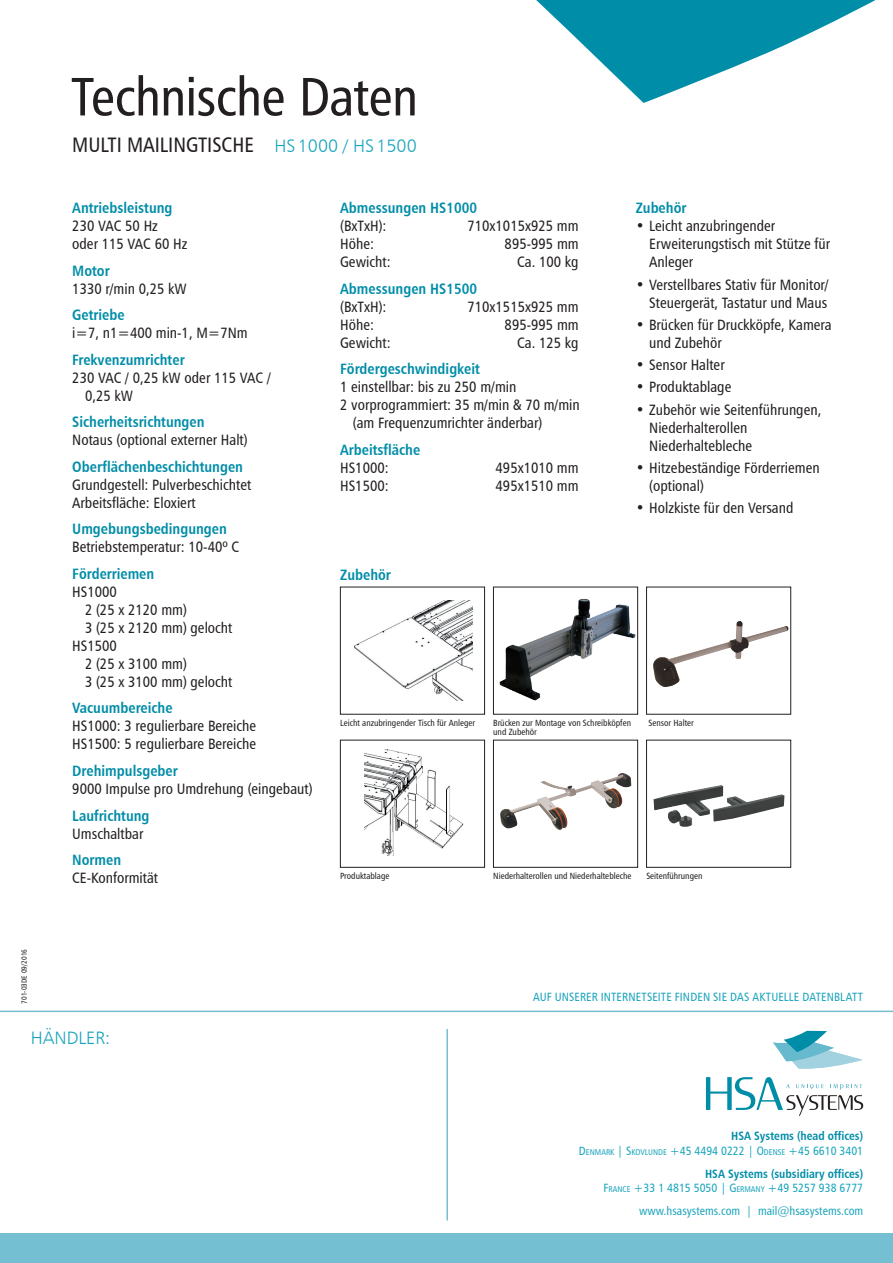
<style>
.page{position:relative;width:893px;height:1263px;background:#fff}
.page>*{position:absolute;margin:0;border:0;box-sizing:border-box;transform-origin:0 0}
.O1{font:54px "Humanist 777 BT Roman Condensed B";letter-spacing:-.01em;color:#231f20}
.O4{font:21px "Humanist 777 BT Roman Condensed B";color:#231f20}
.O1x{font:18px "Humanist 777 BT Light B";color:#1aa5bc}
.T1{font:15px "Humanist 777 BT Roman Condensed B";color:#231f20}
.T3{font:15px/18px "Humanist 777 BT Roman Condensed B";color:#231f20}
.T3-2{font:15px "Humanist 777 BT Bold Condensed B";color:#008da8}
.F1{font:12px/23px "Humanist 777 BT Roman Condensed B";color:#1aa5bc;text-align:right}
.t1{font:12px "Humanist 777 BT Bold Condensed B";color:#008da8}
.t2{font:12px "Humanist 777 BT Roman Condensed B";color:#1aa5bc}
.T4{font:9px "Humanist 777 BT Roman Condensed B";color:#231f20}
.T1-2{font:7.5px "Humanist 777 BT Roman Condensed B";color:#231f20}
.s1{font-family:"Humanist 777 BT Light B";font-size:18px;color:#1aa5bc}
.s2{font-family:"Humanist 777 BT Bold Condensed B";color:#008da8}
.s3{font-size:8.4px}
.s4{font-style:inherit}
</style>
<div class="page">
<div style="left:0;top:1233px;width:893px;height:30px;background:#74bfd1"></div>
<hr style="left:446px;top:1029px;width:2px;height:191px;background:#74bfd1">
<svg style="left:773px;top:1031px;width:90px;height:38px"></svg>
<svg style="left:706px;top:1077px;width:157px;height:39px"></svg>
<hr style="left:0;top:1010px;width:893px;height:2px;background:#74bfd1">
<svg style="left:536px;top:0;width:340px;height:103px"></svg>
<img style="left:653px;top:785px;width:131px;height:42px">
<img style="left:500px;top:773px;width:131px;height:57px">
<img style="left:354px;top:601px;width:118px;height:100px">
<img style="left:365px;top:749px;width:99px;height:106px">
<img style="left:499px;top:599px;width:137px;height:102px">
<img style="left:653px;top:621px;width:136px;height:66px">
<div style="left:340px;top:587px;width:145px;height:127px;border:1px solid #231f20"></div>
<div style="left:340px;top:740px;width:145px;height:127px;border:1px solid #231f20"></div>
<div style="left:493px;top:587px;width:145px;height:127px;border:1px solid #231f20"></div>
<div style="left:493px;top:740px;width:145px;height:127px;border:1px solid #231f20"></div>
<div style="left:646px;top:587px;width:145px;height:127px;border:1px solid #231f20"></div>
<div style="left:646px;top:740px;width:145px;height:127px;border:1px solid #231f20"></div>
<p class="O1" style="left:71px;top:63px;width:349px">Technische Daten</p>
<p class="O4" style="left:72px;top:132px;width:346px">MULTI MAILINGTISCHE <span class="s1">HS1000 / HS1500</span></p>
<p class="T1-2" style="left:20px;top:1003px;width:56px;rotate:-90deg">701-03DE 09/2016</p>
<p class="T3-2" style="left:72px;top:199px;width:102px">Antriebsleistung</p>
<p class="T1" style="left:72px;top:217px;width:87px">230 VAC 50 Hz</p>
<p class="T1" style="left:72px;top:235px;width:117px">oder 115 VAC 60 Hz</p>
<p class="T3-2" style="left:72px;top:261px;width:39px">Motor</p>
<p class="T1" style="left:72px;top:279px;width:116px">1330 r/min 0,25 kW</p>
<p class="T3-2" style="left:72px;top:306px;width:54px">Getriebe</p>
<p class="T1" style="left:72px;top:324px;width:177px">i=7, n1=400 min-1, M=7Nm</p>
<p class="T3-2" style="left:72px;top:350px;width:114px">Frekvenzumrichter</p>
<p class="T3" style="left:72px;top:368px;width:200px">230 VAC / 0,25 kW oder 115 VAC /</p>
<p class="T3" style="left:85px;top:386px;width:50px">0,25 kW</p>
<p class="T3-2" style="left:72px;top:413px;width:134px">Sicherheitsrichtungen</p>
<p class="T1" style="left:72px;top:431px;width:177px">Notaus (optional externer Halt)</p>
<p class="T3-2" style="left:72px;top:457px;width:172px">Oberflächenbeschichtungen</p>
<p class="T1" style="left:72px;top:475px;width:180px">Grundgestell: Pulverbeschichtet</p>
<p class="T1" style="left:72px;top:493px;width:125px">Arbeitsfläche: Eloxiert</p>
<p class="T3-2" style="left:72px;top:520px;width:156px">Umgebungsbedingungen</p>
<p class="T1" style="left:72px;top:538px;width:169px">Betriebstemperatur: 10-40º C</p>
<p class="T3-2" style="left:72px;top:564px;width:84px">Förderriemen</p>
<p class="T1" style="left:72px;top:582px;width:46px">HS1000</p>
<p class="T1" style="left:85px;top:600px;width:103px">2 (25 x 2120 mm)</p>
<p class="T1" style="left:85px;top:618px;width:149px">3 (25 x 2120 mm) gelocht</p>
<p class="T1" style="left:72px;top:636px;width:46px">HS1500</p>
<p class="T1" style="left:85px;top:654px;width:103px">2 (25 x 3100 mm)</p>
<p class="T1" style="left:85px;top:672px;width:149px">3 (25 x 3100 mm) gelocht</p>
<p class="T3-2" style="left:72px;top:699px;width:102px">Vacuumbereiche</p>
<p class="T1" style="left:72px;top:717px;width:185px">HS1000: 3 regulierbare Bereiche</p>
<p class="T1" style="left:72px;top:735px;width:185px">HS1500: 5 regulierbare Bereiche</p>
<p class="T3-2" style="left:72px;top:761px;width:107px">Drehimpulsgeber</p>
<p class="T1" style="left:72px;top:779px;width:242px">9000 Impulse pro Umdrehung (eingebaut)</p>
<p class="T3-2" style="left:72px;top:806px;width:79px">Laufrichtung</p>
<p class="T1" style="left:72px;top:824px;width:73px">Umschaltbar</p>
<p class="T3-2" style="left:72px;top:850px;width:50px">Normen</p>
<p class="T1" style="left:72px;top:868px;width:87px">CE-Konformität</p>
<p class="O1x" style="left:31px;top:1027px;width:81px">HÄNDLER:</p>
<p class="T3-2" style="left:340px;top:199px;width:138px">Abmessungen HS1000</p>
<p class="T1" style="left:340px;top:217px;width:48px">(BxTxH):</p>
<p class="T1" style="left:467px;top:217px;width:113px">710x1015x925 mm</p>
<p class="T1" style="left:340px;top:235px;width:35px">Höhe:</p>
<p class="T1" style="left:505px;top:235px;width:76px">895-995 mm</p>
<p class="T1" style="left:340px;top:253px;width:52px">Gewicht:</p>
<p class="T1" style="left:517px;top:253px;width:63px">Ca. 100 kg</p>
<p class="T3-2" style="left:340px;top:279px;width:138px">Abmessungen HS1500</p>
<p class="T1" style="left:340px;top:297px;width:48px">(BxTxH):</p>
<p class="T1" style="left:467px;top:297px;width:113px">710x1515x925 mm</p>
<p class="T1" style="left:340px;top:315px;width:35px">Höhe:</p>
<p class="T1" style="left:505px;top:315px;width:76px">895-995 mm</p>
<p class="T1" style="left:340px;top:333px;width:52px">Gewicht:</p>
<p class="T1" style="left:517px;top:333px;width:63px">Ca. 125 kg</p>
<p class="T3" style="left:340px;top:360px;width:241px"><span class="s2">Fördergeschwindigkeit<br></span>1 einstellbar: bis zu 250 m/min<br>2 vorprogrammiert: 35 m/min &amp; 70 m/min</p>
<p class="T1" style="left:353px;top:414px;width:191px">(am Frequenzumrichter änderbar)</p>
<p class="T3-2" style="left:340px;top:440px;width:82px">Arbeitsfläche</p>
<p class="T1" style="left:340px;top:458px;width:50px">HS1000:</p>
<p class="T1" style="left:496px;top:458px;width:85px">495x1010 mm</p>
<p class="T1" style="left:340px;top:476px;width:50px">HS1500:</p>
<p class="T1" style="left:496px;top:476px;width:85px">495x1510 mm</p>
<p class="T3-2" style="left:340px;top:565px;width:52px">Zubehör</p>
<p class="T3-2" style="left:636px;top:199px;width:52px">Zubehör</p>
<p class="T3" style="left:649px;top:217px;width:182px;text-indent:-14px">• Leicht anzubringender<br>Erweiterungstisch mit Stütze für<br>Anleger</p>
<p class="T3" style="left:636px;top:275px;width:195px;text-align:right">• Verstellbares Stativ für Monitor/<br>Steuergerät, Tastatur und Maus</p>
<p class="T3" style="left:649px;top:315px;width:184px;text-indent:-14px">• Brücken für Druckköpfe, Kamera und Zubehör</p>
<p class="T3" style="left:636px;top:356px;width:90px">• Sensor Halter</p>
<p class="T3" style="left:636px;top:378px;width:97px">• Produktablage</p>
<p class="T3" style="left:649px;top:400px;width:174px;text-indent:-14px">• Zubehör wie Seitenführungen,<br>Niederhalterollen<br>Niederhaltebleche</p>
<p class="T3" style="left:649px;top:458px;width:172px;text-indent:-14px">• Hitzebeständige Förderriemen (optional)</p>
<p class="T3" style="left:636px;top:499px;width:159px">• Holzkiste für den Versand</p>
<p class="T4" style="left:340px;top:717px;width:136px">Leicht anzubringender Tisch für Anleger</p>
<p class="T4" style="left:493px;top:717px;width:139px">Brücken zur Montage von Schreibköpfen</p>
<p class="T4" style="left:649px;top:717px;width:47px">Sensor Halter</p>
<p class="T4" style="left:493px;top:726px;width:45px">und Zubehör</p>
<p class="T4" style="left:340px;top:870px;width:51px">Produktablage</p>
<p class="T4" style="left:493px;top:870px;width:140px">Niederhalterollen und Niederhaltebleche</p>
<p class="T4" style="left:646px;top:870px;width:58px">Seitenführungen</p>
<p class="F1" style="left:533px;top:985px;width:332px">AUF UNSERER INTERNETSEITE FINDEN SIE DAS AKTUELLE DATENBLATT</p>
<p class="t1" style="left:731px;top:1128px;width:133px">HSA Systems (head offices)</p>
<p class="t2" style="left:579px;top:1143px;width:286px">D<span class="s3">ENMARK</span> | S<span class="s3">KOVLUNDE</span> +45 4494 0222 | O<span class="s3">DENSE</span> +45 6610 3401</p>
<p class="t1" style="left:705px;top:1166px;width:160px">HSA Systems (subsidiary offices)</p>
<p class="F1" style="left:603px;top:1176px;width:261px"><span class="s4">F</span><span class="s3">RANCE</span> <span class="s4">+33 1 4815 5050 | G</span><span class="s3">ERMANY</span> <span class="s4">+49 5257 938 6777 </span>www.hsasystems.com | mail@hsasystems.com</p>
</div>
